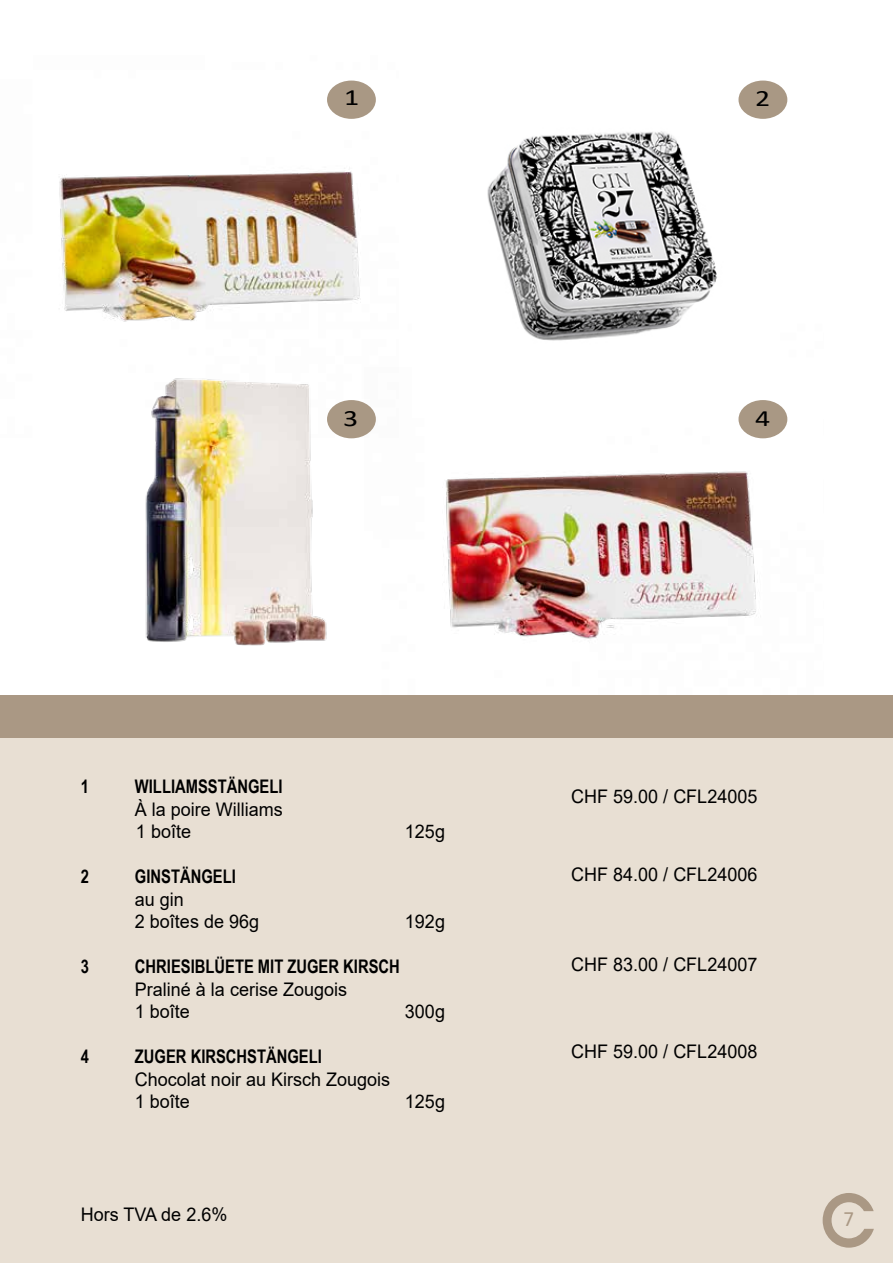
<style>
.page{position:relative;width:893px;height:1263px;background:#fff}
.page>*{position:absolute;margin:0;border:0;box-sizing:border-box;transform-origin:0 0}
.t1{font:23.4px "Calibri";color:#000;scale:1.28 1}
.t2{font:21.9px "Calibri";color:#aa9884;scale:.96 1}
.t3{font:18.75px/22.5px "Arial";color:#000;scale:.96 1}
.t4{font:700 18.75px "Arial Narrow";color:#000;scale:.96 1}
</style>
<div class="page">
<img style="left:59px;top:80px;width:317px;height:242px">
<img style="left:364px;top:306px;width:424px;height:333px">
<img style="left:145px;top:328px;width:269px;height:318px">
<img style="left:413px;top:80px;width:367px;height:337px">
<div style="left:0;top:737px;width:893px;height:526px;background:#e8dfd3"></div>
<div style="left:0;top:695px;width:893px;height:42px;background:#aa9884"></div>
<svg style="left:823px;top:1193px;width:51px;height:55px"></svg>
<div style="left:327px;top:81px;width:49px;height:38px;background:#a99884;border-radius:50%"></div>
<div style="left:738px;top:81px;width:49px;height:38px;background:#a99884;border-radius:50%"></div>
<div style="left:738px;top:400px;width:49px;height:38px;background:#a99884;border-radius:50%"></div>
<div style="left:327px;top:400px;width:49px;height:38px;background:#a99884;border-radius:50%"></div>
<p class="t1" style="left:344px;top:81px;width:13px">1</p>
<p class="t1" style="left:755px;top:82px;width:13px">2</p>
<p class="t1" style="left:343px;top:402px;width:13px">3</p>
<p class="t1" style="left:755px;top:402px;width:13px">4</p>
<p class="t4" style="left:81px;top:772px;width:10px">1</p>
<p class="t4" style="left:135px;top:772px;width:155px">WILLIAMSSTÄNGELI</p>
<p class="t3" style="left:135px;top:798px;width:156px">À la poire Williams<br>1 boîte</p>
<p class="t4" style="left:81px;top:862px;width:10px">2</p>
<p class="t4" style="left:135px;top:862px;width:107px">GINSTÄNGELI</p>
<p class="t3" style="left:135px;top:888px;width:131px">au gin<br>2 boîtes de 96g</p>
<p class="t3" style="left:405px;top:820px;width:43px">125g</p>
<p class="t3" style="left:405px;top:910px;width:43px">192g</p>
<p class="t4" style="left:81px;top:952px;width:10px">3</p>
<p class="t4" style="left:135px;top:952px;width:277px">CHRIESIBLÜETE MIT ZUGER KIRSCH</p>
<p class="t3" style="left:135px;top:978px;width:222px">Praliné à la cerise Zougois<br>1 boîte</p>
<p class="t3" style="left:405px;top:1000px;width:43px">300g</p>
<p class="t4" style="left:81px;top:1042px;width:10px">4</p>
<p class="t4" style="left:135px;top:1042px;width:196px">ZUGER KIRSCHSTÄNGELI</p>
<p class="t3" style="left:135px;top:1068px;width:267px">Chocolat noir au Kirsch Zougois<br>1 boîte</p>
<p class="t3" style="left:405px;top:1090px;width:43px">125g</p>
<p class="t3" style="left:81px;top:1203px;width:154px">Hors TVA de 2.6%</p>
<p class="t3" style="left:571px;top:785px;width:195px">CHF 59.00 / CFL24005</p>
<p class="t3" style="left:571px;top:863px;width:195px">CHF 84.00 / CFL24006</p>
<p class="t3" style="left:571px;top:953px;width:195px">CHF 83.00 / CFL24007</p>
<p class="t3" style="left:571px;top:1040px;width:195px">CHF 59.00 / CFL24008</p>
<p class="t2" style="left:844px;top:1203px;width:13px">7</p>
</div>
